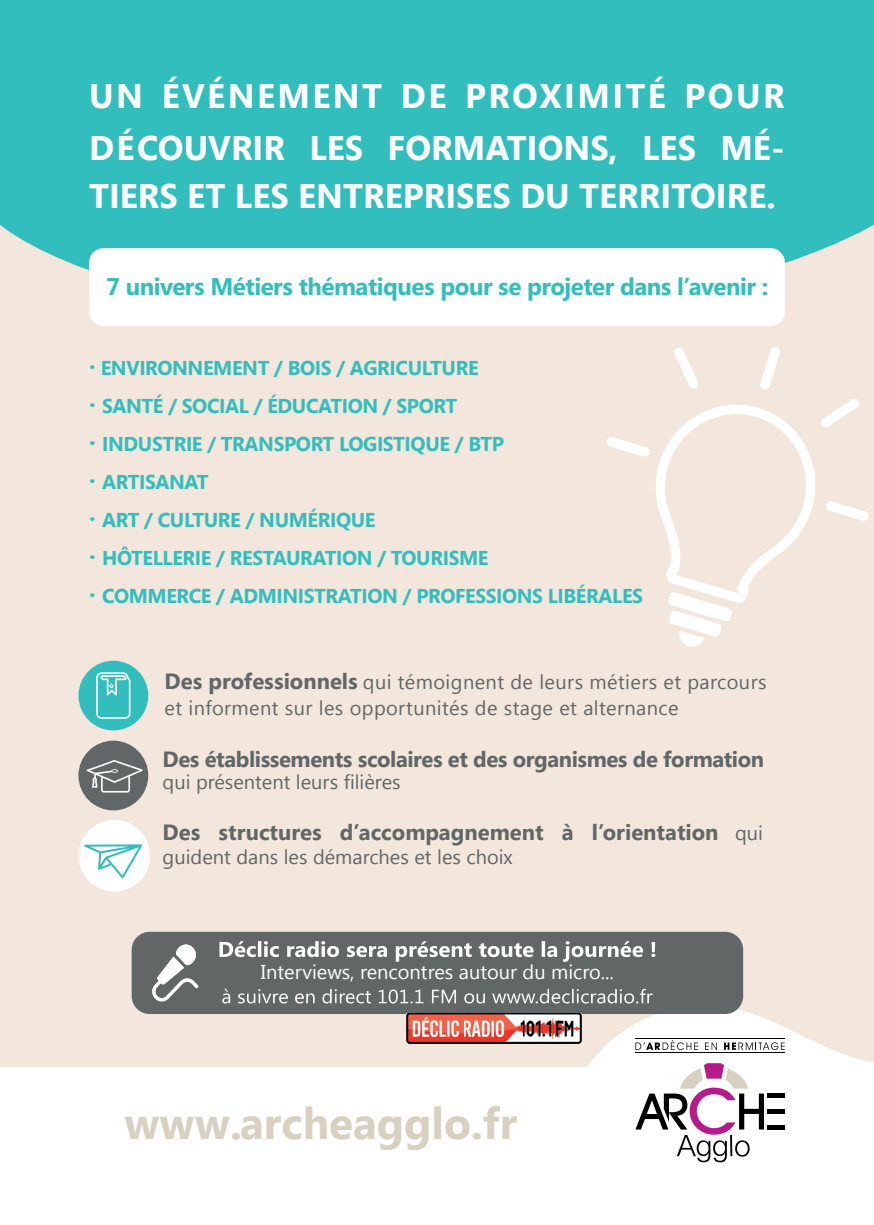
<style>
.page{position:relative;width:874px;height:1225px;background:#fff}
.page>*{position:absolute;margin:0;border:0;box-sizing:border-box;transform-origin:0 0}
.t1{font:700 44.4px "Segoe UI";color:#d8d0c0}
.t2{font:700 34px/52px "Segoe UI";letter-spacing:.06em;color:#fff}
.t3{font:700 34px "Segoe UI";color:#fff}
.t4{font:700 24px "Segoe UI";letter-spacing:-.02em;color:#31bebd}
.t5{font:700 22px "Segoe UI";letter-spacing:-.02em;color:#616667}
.t6{font:700 22px "Segoe UI";color:#616667}
.t7{font:700 20px "Segoe UI";letter-spacing:-.02em;color:#31bebd}
.t8{font:20px "Segoe UI";letter-spacing:.02em;color:#616667}
.t9{font:20px "Segoe UI";color:#616667}
.t10{font:20px "Segoe UI";color:#fff}
.s1{font-size:24px}
.s2{font-weight:700;font-size:22px}
.s3{font-weight:400;font-size:20px}
</style>
<div class="page">
<div style="left:0;top:0;width:873px;height:1066px;background:#f3e6dc"></div>
<svg style="left:555px;top:995px;width:318px;height:168px"></svg>
<div style="left:0;top:0;width:873px;height:319px;background:#31bebd"></div>
<div style="left:89px;top:248px;width:695px;height:78px;background:#fff;border-radius:14px"></div>
<svg style="left:635px;top:1040px;width:62px;height:10px"></svg>
<svg style="left:704px;top:1042px;width:12px;height:7px"></svg>
<svg style="left:723px;top:1042px;width:61px;height:8px"></svg>
<hr style="left:635px;top:1038px;width:149px;height:1px;background:#000">
<hr style="left:635px;top:1052px;width:149px;height:1px;background:#000">
<div style="left:766px;top:1124px;width:18px;height:5px;background:#000"></div>
<hr style="left:766px;top:1109px;width:18px;height:4px;background:#000">
<div style="left:766px;top:1093px;width:18px;height:5px;background:#000"></div>
<svg style="left:635px;top:1063px;width:128px;height:99px"></svg>
<div style="left:78px;top:740px;width:70px;height:70px;background:#616667;border-radius:50%"></div>
<svg style="left:86px;top:760px;width:57px;height:32px"></svg>
<svg style="left:760px;top:347px;width:19px;height:42px"></svg>
<svg style="left:607px;top:399px;width:261px;height:248px"></svg>
<svg style="left:674px;top:348px;width:24px;height:41px"></svg>
<div style="left:78px;top:660px;width:70px;height:70px;background:#31bebd;border-radius:50%"></div>
<svg style="left:96px;top:672px;width:34px;height:47px"></svg>
<div style="left:79px;top:821px;width:70px;height:69px;background:#fff;border-radius:50%"></div>
<div style="left:78px;top:820px;width:72px;height:71px;border:2px solid #fff;border-radius:50%"></div>
<svg style="left:84px;top:844px;width:58px;height:34px"></svg>
<div style="left:132px;top:931px;width:610px;height:83px;background:#616667;border-radius:18px"></div>
<svg style="left:222px;top:988px;width:430px;height:15px"></svg>
<svg style="left:219px;top:941px;width:436px;height:21px"></svg>
<svg style="left:152px;top:944px;width:46px;height:58px"></svg>
<img style="left:406px;top:1013px;width:175px;height:30px">
<p class="t2" style="left:89px;top:69px;width:697px">UN ÉVÉNEMENT DE PROXIMITÉ POUR<br>DÉCOUVRIR LES FORMATIONS, LES MÉ-</p>
<p class="t3" style="left:89px;top:172px;width:687px">TIERS ET LES ENTREPRISES DU TERRITOIRE.</p>
<p class="t4" style="left:106px;top:270px;width:663px">7 univers Métiers thématiques pour se projeter dans l’avenir :</p>
<p class="t7" style="left:89px;top:353px;width:391px"><span class="s1">·</span> ENVIRONNEMENT / BOIS / AGRICULTURE</p>
<p class="t7" style="left:89px;top:391px;width:369px"><span class="s1">·</span> SANTÉ / SOCIAL / ÉDUCATION / SPORT</p>
<p class="t7" style="left:89px;top:429px;width:416px"><span class="s1">·</span> INDUSTRIE / TRANSPORT LOGISTIQUE / BTP</p>
<p class="t7" style="left:89px;top:467px;width:121px"><span class="s1">·</span> ARTISANAT</p>
<p class="t7" style="left:89px;top:505px;width:288px"><span class="s1">·</span> ART / CULTURE / NUMÉRIQUE</p>
<p class="t7" style="left:89px;top:543px;width:400px"><span class="s1">·</span> HÔTELLERIE / RESTAURATION / TOURISME</p>
<p class="t7" style="left:89px;top:581px;width:555px"><span class="s1">·</span> COMMERCE / ADMINISTRATION / PROFESSIONS LIBÉRALES</p>
<p class="t8" style="left:164px;top:668px;width:603px"><span class="s2">Des professionnels</span> qui témoignent de leurs métiers et parcours</p>
<p class="t8" style="left:164px;top:694px;width:515px">et informent sur les opportunités de stage et alternance</p>
<p class="t5" style="left:162px;top:743px;width:602px">Des établissements scolaires et des organismes de formation</p>
<p class="t9" style="left:162px;top:768px;width:239px">qui présentent leurs filières</p>
<p class="t6" style="left:162px;top:816px;width:601px">Des structures d’accompagnement à l’orientation <span class="s3">qui</span></p>
<p class="t9" style="left:162px;top:842px;width:351px">guident dans les démarches et les choix</p>
<p class="t10" style="left:261px;top:958px;width:354px">Interviews, rencontres autour du micro...</p>
<h1 class="t1" style="left:124px;top:1092px;width:394px">www.archeagglo.fr</h1>
</div>
